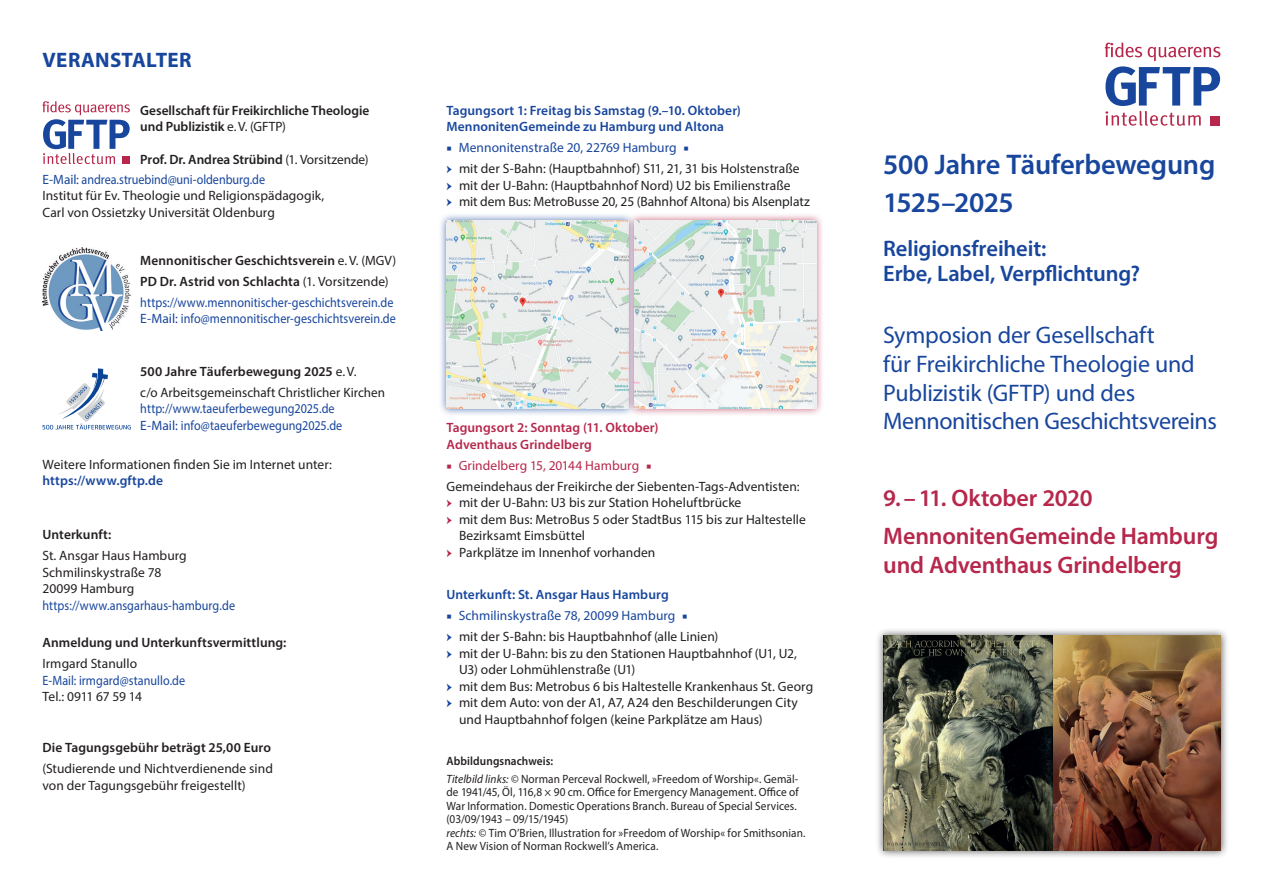
<style>
.page{position:relative;width:1263px;height:893px;background:#fff}
.page>*{position:absolute;margin:0;border:0;box-sizing:border-box;transform-origin:0 0}
.t1{font:600 28.5px/37.8px "Myriad Pro";letter-spacing:-.01em;color:#18469d}
.t2{font:24px/28.8px "Myriad Pro";letter-spacing:-.01em;color:#18469d}
.t3{font:600 24px/37.8px "Myriad Pro";letter-spacing:-.005em;color:#b6274b}
.t4{font:600 22.5px/25.5px "Myriad Pro";letter-spacing:-.005em;color:#18469d}
.t5{font:700 21px "Myriad Pro";letter-spacing:.015em;color:#18469d}
.t6{font:13.5px/16.5px "Myriad Pro";letter-spacing:.005em;color:#231f20}
.t7{font:600 13.5px/21px "Myriad Pro";letter-spacing:.005em;color:#231f20}
.t8{font:13.5px/19.5px "Myriad Pro";color:#18469d}
.t9{font:600 13.5px/16.5px "Myriad Pro";letter-spacing:.005em;color:#18469d}
.t10{font:13.5px/16.5px "Myriad Pro";color:#18469d;scale:.9 1}
.t11{font:600 13.5px/16.5px "Myriad Pro";letter-spacing:.005em;color:#b6274b}
.t12{font:13.5px "Myriad Pro";letter-spacing:-.03em;color:#231f20}
.t13{font:12px/13.5px "Myriad Pro";letter-spacing:.01em;color:#231f20;scale:.94 1}
.s1{font-weight:400}
.s2{font-weight:600;color:#231f20}
.s3{color:#231f20}
.s4{font-weight:400;color:#18469d}
.s5{font-weight:600}
.s6{font-family:"Minion Pro"}
.s7{font-family:"Minion Pro";color:#18469d}
.s8{font-family:"Minion Pro";color:#b6274b}
.s9{color:#b6274b}
.s10{font-style:italic}
</style>
<div class="page">
<svg style="left:43px;top:101px;width:87px;height:63px"></svg>
<img style="left:43px;top:248px;width:88px;height:83px">
<svg style="left:43px;top:368px;width:88px;height:61px"></svg>
<svg style="left:1105px;top:43px;width:115px;height:83px"></svg>
<div style="left:875px;top:627px;width:354px;height:232px;background:#231f20;opacity:.75"></div>
<img style="left:883px;top:635px;width:338px;height:216px">
<div style="left:438px;top:213px;width:198px;height:203px;background:#18469d;opacity:.75"></div>
<img style="left:446px;top:221px;width:180px;height:187px">
<div style="left:626px;top:213px;width:198px;height:203px;background:#b6274b;opacity:.75"></div>
<img style="left:634px;top:221px;width:182px;height:187px">
<h3 class="t5" style="left:43px;top:46px;width:151px">VERANSTALTER</h3>
<p class="t7" style="left:140px;top:102px;width:230px;line-height:16.5px">Gesellschaft für Freikirchliche Theologie und Publizistik <span class="s1">e.V. (GFTP)</span></p>
<p class="t8" style="left:43px;top:150px;width:328px;text-indent:98px"><span class="s2">Prof. Dr. Andrea Strübind</span> <span class="s3">(1. Vorsitzende)<br></span>E-Mail: andrea.struebind@uni-oldenburg.de</p>
<p class="t6" style="left:43px;top:187px;width:283px">Institut für Ev. Theologie und Religionspädagogik,<br>Carl von Ossietzky Universität Oldenburg</p>
<p class="t7" style="left:140px;top:249px;width:257px">Mennonitischer Geschichtsverein <span class="s1">e.V. (MGV)<br></span>PD Dr. Astrid von Schlachta <span class="s1">(1. Vorsitzende) </span><span class="s4">https://www.mennonitischer-geschichtsverein.de</span></p>
<p class="t8" style="left:140px;top:309px;width:257px">E-Mail: info@mennonitischer-geschichtsverein.de</p>
<p class="t6" style="left:140px;top:360px;width:246px;line-height:21px"><span class="s5">500 Jahre Täuferbewegung 2025</span> e.V.<br>c/o Arbeitsgemeinschaft Christlicher Kirchen</p>
<p class="t10" style="left:140px;top:400px;width:226px">http://www.taeuferbewegung2025.de<br>E-Mail: info@taeuferbewegung2025.de</p>
<p class="t6" style="left:43px;top:456px;width:291px">Weitere Informationen finden Sie im Internet unter:</p>
<p class="t9" style="left:43px;top:472px;width:122px">https://www.gftp.de</p>
<p class="t7" style="left:43px;top:524px;width:70px">Unterkunft:</p>
<p class="t6" style="left:43px;top:547px;width:146px">St. Ansgar Haus Hamburg<br>Schmilinskystraße 78<br>20099 Hamburg</p>
<p class="t10" style="left:43px;top:597px;width:215px">https://www.ansgarhaus-hamburg.de</p>
<p class="t7" style="left:43px;top:632px;width:245px">Anmeldung und Unterkunftsvermittlung:</p>
<p class="t6" style="left:43px;top:655px;width:96px">Irmgard Stanullo</p>
<p class="t10" style="left:43px;top:672px;width:160px">E-Mail: irmgard@stanullo.de</p>
<p class="t12" style="left:43px;top:688px;width:101px">Tel.: 0911 67 59 14</p>
<p class="t7" style="left:43px;top:737px;width:230px">Die Tagungsgebühr beträgt 25,00 Euro</p>
<p class="t6" style="left:43px;top:760px;width:232px">(Studierende und Nichtverdienende sind von der Tagungsgebühr freigestellt)</p>
<p class="t9" style="left:446px;top:102px;width:296px">Tagungsort 1: Freitag bis Samstag (9.–10. Oktober)<br>MennonitenGemeinde zu Hamburg und Altona</p>
<p class="t8" style="left:446px;top:138px;width:244px"><span class="s6">■</span> Mennonitenstraße 20, 22769 Hamburg <span class="s6">■</span></p>
<p class="t6" style="left:446px;top:160px;width:355px"><span class="s7">→</span> mit der S-Bahn: (Hauptbahnhof) S11, 21, 31 bis Holstenstraße</p>
<p class="t6" style="left:446px;top:177px;width:346px"><span class="s7">→</span> mit der U-Bahn: (Hauptbahnhof Nord) U2 bis Emilienstraße</p>
<p class="t6" style="left:446px;top:193px;width:365px"><span class="s7">→</span> mit dem Bus: MetroBusse 20, 25 (Bahnhof Altona) bis Alsenplatz</p>
<p class="t11" style="left:446px;top:419px;width:214px">Tagungsort 2: Sonntag (11. Oktober)<br>Adventhaus Grindelberg</p>
<p class="t6" style="left:446px;top:454px;width:355px;line-height:21px"><span class="s8">■</span> <span class="s9">Grindelberg 15, 20144 Hamburg</span> <span class="s8">■<br></span>Gemeindehaus der Freikirche der Siebenten-Tags-Adventisten:</p>
<p class="t6" style="left:446px;top:494px;width:296px"><span class="s8">→</span> mit der U-Bahn: U3 bis zur Station Hoheluftbrücke</p>
<p class="t6" style="left:459px;top:511px;width:348px;text-indent:-13px"><span class="s8">→</span> mit dem Bus: MetroBus 5 oder StadtBus 115 bis zur Haltestelle<br>Bezirksamt Eimsbüttel</p>
<p class="t6" style="left:446px;top:544px;width:210px"><span class="s8">→</span> Parkplätze im Innenhof vorhanden</p>
<p class="t9" style="left:446px;top:586px;width:224px">Unterkunft: St. Ansgar Haus Hamburg</p>
<p class="t8" style="left:446px;top:606px;width:243px"><span class="s6">■</span> Schmilinskystraße 78, 20099 Hamburg <span class="s6">■</span></p>
<p class="t6" style="left:446px;top:628px;width:273px"><span class="s7">→</span> mit der S-Bahn: bis Hauptbahnhof (alle Linien)</p>
<p class="t6" style="left:459px;top:645px;width:339px;text-indent:-13px"><span class="s7">→</span> mit der U-Bahn: bis zu den Stationen Hauptbahnhof (U1, U2,<br>U3) oder Lohmühlenstraße (U1)</p>
<p class="t6" style="left:446px;top:678px;width:368px"><span class="s7">→</span> mit dem Bus: Metrobus 6 bis Haltestelle Krankenhaus St. Georg</p>
<p class="t6" style="left:459px;top:694px;width:340px;text-indent:-13px"><span class="s7">→</span> mit dem Auto: von der A1, A7, A24 den Beschilderungen City und Hauptbahnhof folgen (keine Parkplätze am Haus)</p>
<p class="t13" style="left:446px;top:752px;width:376px;line-height:18px"><span class="s5">Abbildungsnachweis:<br></span><span class="s10">Titelbild links:</span> © Norman Perceval Rockwell, »Freedom of Worship«. Gemäl-</p>
<p class="t13" style="left:446px;top:785px;width:383px">de 1941/45, Öl, 116,8 × 90 cm. Office for Emergency Management. Office of War Information. Domestic Operations Branch. Bureau of Special Services. (03/09/1943 – 09/15/1945)<br><span class="s10">rechts:</span> © Tim O’Brien, Illustration for »Freedom of Worship« for Smithsonian.<br>A New Vision of Norman Rockwell’s America.</p>
<h1 class="t1" style="left:883px;top:145px;width:334px">500 Jahre Täuferbewegung<br>1525–2025</h1>
<h3 class="t4" style="left:883px;top:235px;width:258px">Religionsfreiheit:<br>Erbe, Label, Verpflichtung?</h3>
<h2 class="t2" style="left:883px;top:320px;width:335px">Symposion der Gesellschaft<br>für Freikirchliche Theologie und<br>Publizistik (GFTP) und des<br>Mennonitischen Geschichtsvereins</h2>
<h2 class="t3" style="left:883px;top:479px;width:337px">9. –11. Oktober 2020<br>MennonitenGemeinde Hamburg</h2>
<h2 class="t3" style="left:883px;top:545px;width:300px">und Adventhaus Grindelberg</h2>
</div>
